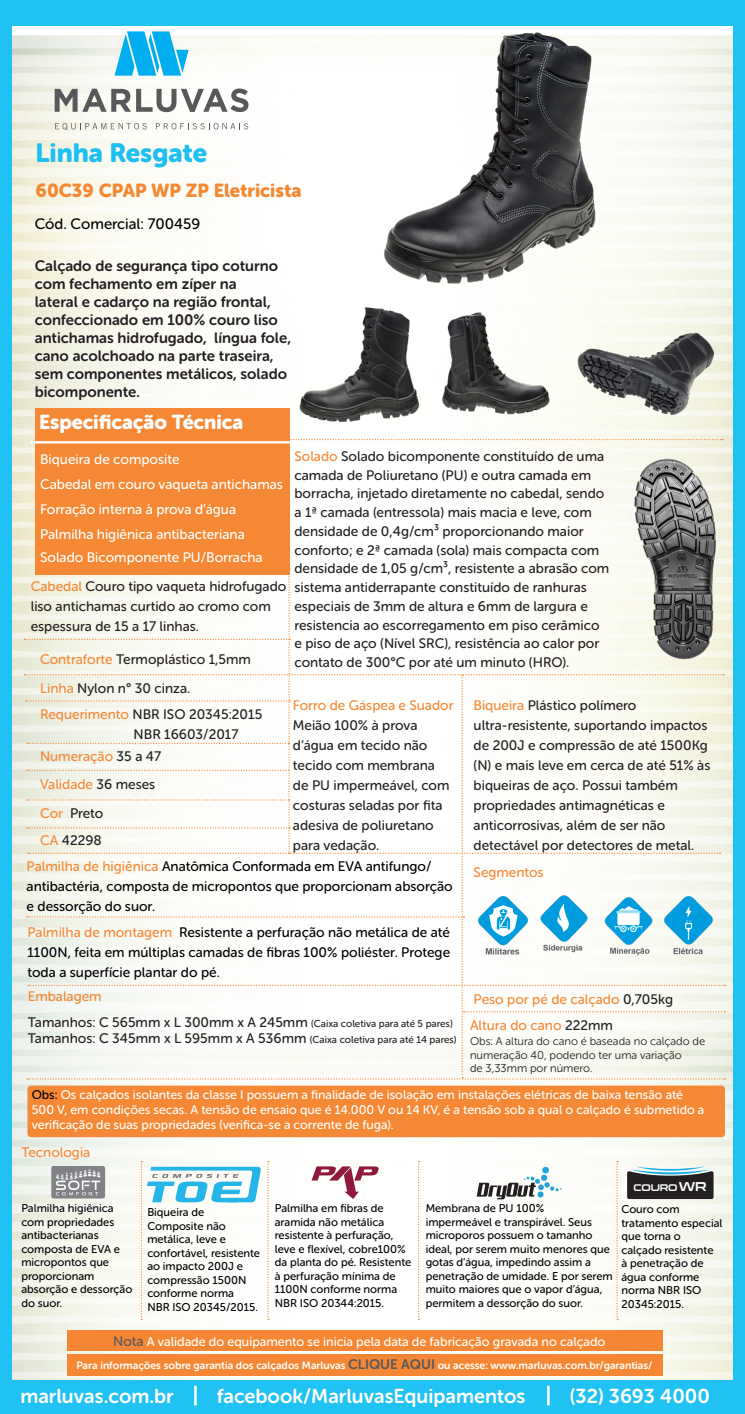
<style>
.page{position:relative;width:745px;height:1414px;background:#fff}
.page>*{position:absolute;margin:0;border:0;box-sizing:border-box;transform-origin:0 0}
.t1{font:26.25px "Museo Sans Rounded 900";color:#1fbff0}
.t2{font:20px "Museo Sans Rounded 700";color:#fff}
.t3{font:20px "Museo Sans Rounded 900";color:#fff}
.t4{font:18.75px "Museo Sans Rounded 900";color:#f58932}
.t5{font:15px/18px "Museo Sans Rounded 700";color:#231f20}
.t6{font:15px "Museo Sans Rounded 500";color:#000001}
.t7{font:13.75px/20px "Museo Sans Rounded 500";color:#231f20}
.t8{font:13.75px/20px "Museo Sans Rounded 500";color:#000001}
.t9{font:13.75px "Museo Sans Rounded 500";color:#fff}
.t10{font:13.75px "Museo Sans Rounded 500";color:#f58834}
.t11{font:12.75px "Museo Sans Rounded 500";color:#fff}
.t12{font:12.5px/15px "Museo Sans Rounded 500";color:#fff}
.t13{font:11.25px/13.5px "Museo Sans Rounded 500";color:#000001}
.t14{font:11.25px/13.5px "Museo Sans Rounded 300";color:#231f20}
.t15{font:10.62px "Museo Sans Rounded 700";color:#fff}
.t16{font:9.5px "Conthrax Sb";letter-spacing:-.02em;color:#fff}
.s1{color:#f58834}
.s2{color:#231f20}
.s3{color:#f58734}
.s4{font-size:10px}
.s5{color:#000001}
.s6{font-size:12.75px}
.s7{font-size:13.75px;color:#57585a}
</style>
<div class="page">
<div style="left:0;top:0;width:744px;height:1414px;background:#1fc2f3"></div>
<img style="left:12px;top:26px;width:720px;height:1353px">
<div style="left:35px;top:408px;width:254px;height:167px;background:#f58834"></div>
<hr style="left:31px;top:441px;width:266px;height:3px;background:#fff">
<svg style="left:289px;top:439px;width:433px;height:1px"></svg>
<div style="left:27px;top:1085px;width:697px;height:52px;background:#f58834;border-radius:4px"></div>
<svg style="left:24px;top:568px;width:700px;height:511px;background:#f7f8f3"></svg>
<div style="left:67px;top:1330px;width:595px;height:20px;background:#f58734"></div>
<div style="left:67px;top:1354px;width:595px;height:21px;background:#f58734"></div>
<svg style="left:114px;top:31px;width:74px;height:45px;background:#4fc6f0"></svg>
<svg style="left:55px;top:89px;width:193px;height:23px;background:#b0b1af"></svg>
<svg style="left:55px;top:123px;width:92px;height:7px"></svg>
<svg style="left:156px;top:123px;width:92px;height:6px"></svg>
<svg style="left:194px;top:1386px;width:2px;height:19px"></svg>
<hr style="left:546px;top:1386px;width:3px;height:19px;background:#fff">
<svg style="left:141px;top:1161px;width:120px;height:159px;background:#e6f3f3"></svg>
<svg style="left:311px;top:1166px;width:67px;height:33px;background:#dab3be"></svg>
<div style="left:51px;top:1166px;width:54px;height:32px;background:#808285;border-radius:2px"></div>
<svg style="left:56px;top:1169px;width:45px;height:26px"></svg>
<svg style="left:267px;top:1161px;width:2px;height:159px"></svg>
<svg style="left:417px;top:1161px;width:2px;height:159px"></svg>
<svg style="left:476px;top:1166px;width:85px;height:33px;background:#c5ced0"></svg>
<svg style="left:626px;top:1166px;width:87px;height:33px;background:#495155"></svg>
<svg style="left:616px;top:1161px;width:1px;height:159px"></svg>
<img style="left:630px;top:453px;width:94px;height:213px">
<img style="left:293px;top:31px;width:397px;height:260px">
<img style="left:288px;top:302px;width:138px;height:122px">
<img style="left:429px;top:311px;width:138px;height:113px">
<img style="left:572px;top:321px;width:146px;height:104px">
<p class="t1" style="left:36px;top:138px;width:173px">Linha Resgate</p>
<p class="t4" style="left:36px;top:180px;width:267px">60C39 CPAP WP ZP Eletricista</p>
<p class="t6" style="left:35px;top:216px;width:167px">Cód. Comercial: 700459</p>
<p class="t5" style="left:35px;top:257px;width:257px">Calçado de segurança tipo coturno com fechamento em zíper na<br>lateral e cadarço na região frontal, confeccionado em 100% couro liso antichamas hidrofugado, língua fole, cano acolchoado na parte traseira, sem componentes metálicos, solado bicomponente.</p>
<p class="t3" style="left:39px;top:411px;width:206px">Especificação Técnica</p>
<p class="t9" style="left:40px;top:452px;width:141px">Biqueira de composite</p>
<p class="t9" style="left:40px;top:477px;width:244px">Cabedal em couro vaqueta antichamas</p>
<p class="t9" style="left:40px;top:502px;width:197px">Forração interna à prova d’água</p>
<p class="t9" style="left:40px;top:527px;width:206px">Palmilha higiênica antibacteriana</p>
<p class="t9" style="left:40px;top:549px;width:224px">Solado Bicomponente PU/Borracha</p>
<p class="t7" style="left:31px;top:577px;width:257px"><span class="s1">Cabedal</span> Couro tipo vaqueta hidrofugado liso antichamas curtido ao cromo com espessura de 15 a 17 linhas.</p>
<p class="t7" style="left:40px;top:649px;width:212px"><span class="s1">Contraforte</span> Termoplástico 1,5mm</p>
<p class="t7" style="left:40px;top:678px;width:152px"><span class="s1">Linha</span> Nylon n° 30 cinza.</p>
<p class="t7" style="left:40px;top:704px;width:223px"><span class="s1">Requerimento</span> NBR ISO 20345:2015</p>
<p class="t7" style="left:133px;top:724px;width:106px">NBR 16603/2017</p>
<p class="t10" style="left:40px;top:748px;width:122px">Numeração <span class="s2">35 a 47</span></p>
<p class="t10" style="left:40px;top:777px;width:117px">Validade <span class="s2">36 meses</span></p>
<p class="t7" style="left:40px;top:803px;width:65px"><span class="s1">Cor</span> Preto</p>
<p class="t7" style="left:40px;top:830px;width:63px"><span class="s1">CA</span> 42298</p>
<p class="t8" style="left:27px;top:856px;width:427px"><span class="s3">Palmilha de higiênica</span> Anatômica Conformada em EVA antifungo/ antibactéria, composta de micropontos que proporcionam absorção e dessorção do suor.</p>
<p class="t7" style="left:294px;top:447px;width:316px;line-height:18.8px"><span class="s1">Solado</span> Solado bicomponente constituído de uma camada de Poliuretano (PU) e outra camada em borracha, injetado diretamente no cabedal, sendo a 1ª camada (entressola) mais macia e leve, com densidade de 0,4g/cm³ proporcionando maior conforto; e 2ª camada (sola) mais compacta com densidade de 1,05 g/cm³, resistente a abrasão com sistema antiderrapante constituído de ranhuras especiais de 3mm de altura e 6mm de largura e resistencia ao escorregamento em piso cerâmico e piso de aço (Nível SRC), resistência ao calor por contato de 300°C por até um minuto (HRO).</p>
<p class="t10" style="left:293px;top:698px;width:162px">Forro de Gáspea e Suador</p>
<p class="t7" style="left:293px;top:715px;width:158px">Meião 100% à prova d’água em tecido não tecido com membrana de PU impermeável, com costuras seladas por fita adesiva de poliuretano para vedação.</p>
<p class="t7" style="left:473px;top:695px;width:164px"><span class="s1">Biqueira</span> Plástico polímero</p>
<p class="t7" style="left:473px;top:715px;width:238px">ultra-resistente, suportando impactos de 200J e compressão de até 1500Kg (N) e mais leve em cerca de até 51% às biqueiras de aço. Possui também</p>
<p class="t7" style="left:473px;top:795px;width:193px">propriedades antimagnéticas e</p>
<p class="t7" style="left:473px;top:815px;width:193px">anticorrosivas, além de ser não</p>
<p class="t7" style="left:473px;top:835px;width:222px">detectável por detectores de metal.</p>
<p class="t10" style="left:473px;top:865px;width:71px">Segmentos</p>
<p class="t8" style="left:27px;top:922px;width:424px;text-align:justify"><span class="s3">Palmilha de montagem</span> Resistente a perfuração não metálica de até 1100N, feita em múltiplas camadas de fibras 100% poliéster. Protege toda a superfície plantar do pé.</p>
<p class="t10" style="left:28px;top:988px;width:75px">Embalagem</p>
<p class="t7" style="left:28px;top:1012px;width:426px">Tamanhos: C 565mm x L 300mm x A 245mm <span class="s4">(Caixa coletiva para até 5 pares)</span></p>
<p class="t7" style="left:28px;top:1028px;width:430px">Tamanhos: C 345mm x L 595mm x A 536mm <span class="s4">(Caixa coletiva para até 14 pares)</span></p>
<p class="t10" style="left:473px;top:992px;width:201px">Peso por pé de calçado <span class="s2">0,705kg</span></p>
<p class="t10" style="left:470px;top:1017px;width:144px">Altura do cano <span class="s2">222mm</span></p>
<p class="t14" style="left:470px;top:1035px;width:236px">Obs: A altura do cano é baseada no calçado de numeração 40, podendo ter uma variação</p>
<p class="t14" style="left:470px;top:1062px;width:124px">de 3,33mm por número.</p>
<p class="t12" style="left:32px;top:1088px;width:673px"><span class="s5">Obs:</span> Os calçados isolantes da classe I possuem a finalidade de isolação em instalações elétricas de baixa tensão até<br>500 V, em condições secas. A tensão de ensaio que é 14.000 V ou 14 KV, é a tensão sob a qual o calçado é submetido a verificação de suas propriedades (verifica-se a corrente de fuga).</p>
<p class="t10" style="left:21px;top:1144px;width:70px">Tecnologia</p>
<p class="t13" style="left:21px;top:1202px;width:94px">Palmilha higiênica</p>
<p class="t13" style="left:21px;top:1215px;width:94px">com propriedades</p>
<p class="t13" style="left:21px;top:1229px;width:79px">antibacterianas</p>
<p class="t13" style="left:21px;top:1242px;width:100px">composta de EVA e</p>
<p class="t13" style="left:21px;top:1256px;width:89px">micropontos que</p>
<p class="t13" style="left:21px;top:1269px;width:75px">proporcionam</p>
<p class="t13" style="left:21px;top:1283px;width:112px">absorção e dessorção do suor.</p>
<p class="t13" style="left:147px;top:1206px;width:114px">Biqueira de<br>Composite não metálica, leve e confortável, resistente ao impacto 200J e compressão 1500N conforme norma</p>
<p class="t13" style="left:147px;top:1300px;width:112px">NBR ISO 20345/2015.</p>
<p class="t13" style="left:274px;top:1201px;width:110px">Palmilha em fibras de</p>
<p class="t13" style="left:274px;top:1215px;width:111px">aramida não metálica</p>
<p class="t13" style="left:274px;top:1228px;width:138px">resistente à perfuração, leve e flexível, cobre100% da planta do pé. Resistente à perfuração mínima de<br>1100N conforme norma<br>NBR ISO 20344:2015.</p>
<p class="t13" style="left:425px;top:1201px;width:188px">Membrana de PU 100% impermeável e transpirável. Seus microporos possuem o tamanho ideal, por serem muito menores que gotas d’água, impedindo assim a penetração de umidade. E por serem muito maiores que o vapor d’água, permitem a dessorção do suor.</p>
<p class="t16" style="left:633px;top:1180px;width:74px">COURO<span class="s6">WR</span></p>
<p class="t13" style="left:621px;top:1203px;width:102px">Couro com tratamento especial que torna o calçado resistente<br>à penetração de água conforme norma NBR ISO<br>20345:2015.</p>
<p class="t11" style="left:113px;top:1334px;width:493px"><span class="s7">Nota</span> A validade do equipamento se inicia pela data de fabricação gravada no calçado</p>
<p class="t15" style="left:76px;top:1359px;width:577px">Para informações sobre garantia dos calçados Marluvas <span class="s7">CLIQUE AQUI</span> ou acesse: www.marluvas.com.br/garantias/</p>
<p class="t2" style="left:20px;top:1385px;width:155px">marluvas.com.br</p>
<p class="t2" style="left:217px;top:1385px;width:310px">facebook/MarluvasEquipamentos</p>
<p class="t2" style="left:569px;top:1385px;width:141px">(32) 3693 4000</p>
</div>
